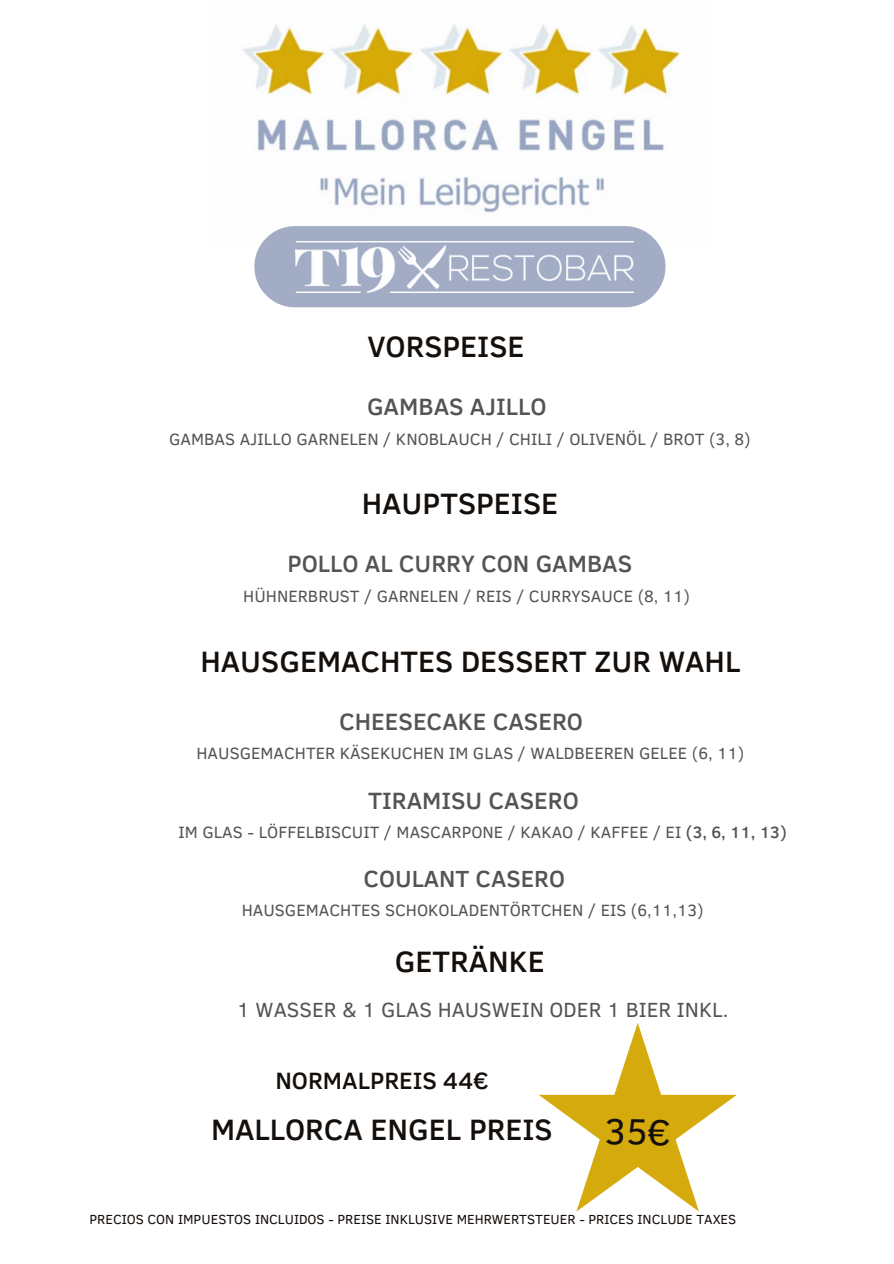
<style>
.page{position:relative;width:894px;height:1264px;background:#fff}
.page>*{position:absolute;margin:0;border:0;box-sizing:border-box;transform-origin:0 0}
.t1{font:500 30.15px "Clear Sans";color:#150f0c}
.t2{font:500 24.3px "Clear Sans";color:#545454}
.t3{font:500 24.15px "Clear Sans";color:#545454}
.t4{font:500 24.15px "Clear Sans";color:#150f0c}
.t5{font:500 24px "Clear Sans";color:#545454}
.t6{font:21px "Clear Sans";color:#545454}
.t7{font:16.8px "Clear Sans";color:#545454}
.t8{font:13.5px "Clear Sans";color:#150f0c}
.s1{font-weight:500}
</style>
<div class="page">
<img style="left:242px;top:24px;width:438px;height:225px">
<div style="left:254px;top:226px;width:411px;height:81px;background:#a2adc5;border-radius:41px"></div>
<img style="left:295px;top:241px;width:338px;height:51px">
<svg style="left:538px;top:1023px;width:198px;height:188px"></svg>
<p class="t1" style="left:367px;top:324px;width:159px">VORSPEISE</p>
<p class="t2" style="left:367px;top:389px;width:181px">GAMBAS AJILLO</p>
<p class="t7" style="left:169px;top:426px;width:583px">GAMBAS AJILLO GARNELEN / KNOBLAUCH / CHILI / OLIVENÖL / BROT (3, 8)</p>
<p class="t1" style="left:361px;top:481px;width:198px">HAUPTSPEISE</p>
<p class="t3" style="left:287px;top:546px;width:346px">POLLO AL CURRY CON GAMBAS</p>
<p class="t7" style="left:243px;top:584px;width:448px">HÜHNERBRUST / GARNELEN / REIS / CURRYSAUCE (8, 11)</p>
<p class="t1" style="left:200px;top:639px;width:541px">HAUSGEMACHTES DESSERT ZUR WAHL</p>
<p class="t3" style="left:339px;top:703px;width:245px">CHEESECAKE CASERO</p>
<p class="t7" style="left:196px;top:741px;width:549px">HAUSGEMACHTER KÄSEKUCHEN IM GLAS / WALDBEEREN GELEE (6, 11)</p>
<p class="t3" style="left:368px;top:782px;width:212px">TIRAMISU CASERO</p>
<p class="t7" style="left:178px;top:820px;width:609px">IM GLAS - LÖFFELBISCUIT / MASCARPONE / KAKAO / KAFFEE / EI <span class="s1">(3, 6, 11, 13)</span></p>
<p class="t5" style="left:363px;top:860px;width:203px">COULANT CASERO</p>
<p class="t7" style="left:242px;top:898px;width:463px">HAUSGEMACHTES SCHOKOLADENTÖRTCHEN / EIS (6,11,13)</p>
<p class="t1" style="left:395px;top:939px;width:151px">GETRÄNKE</p>
<p class="t6" style="left:237px;top:994px;width:492px">1 WASSER &amp; 1 GLAS HAUSWEIN ODER 1 BIER INKL.</p>
<p class="t4" style="left:275px;top:1062px;width:214px">NORMALPREIS 44€</p>
<p class="t1" style="left:211px;top:1107px;width:343px">MALLORCA ENGEL PREIS</p>
<p class="t8" style="left:89px;top:1208px;width:648px">PRECIOS CON IMPUESTOS INCLUIDOS - PREISE INKLUSIVE MEHRWERTSTEUER - PRICES INCLUDE TAXES</p>
</div>
